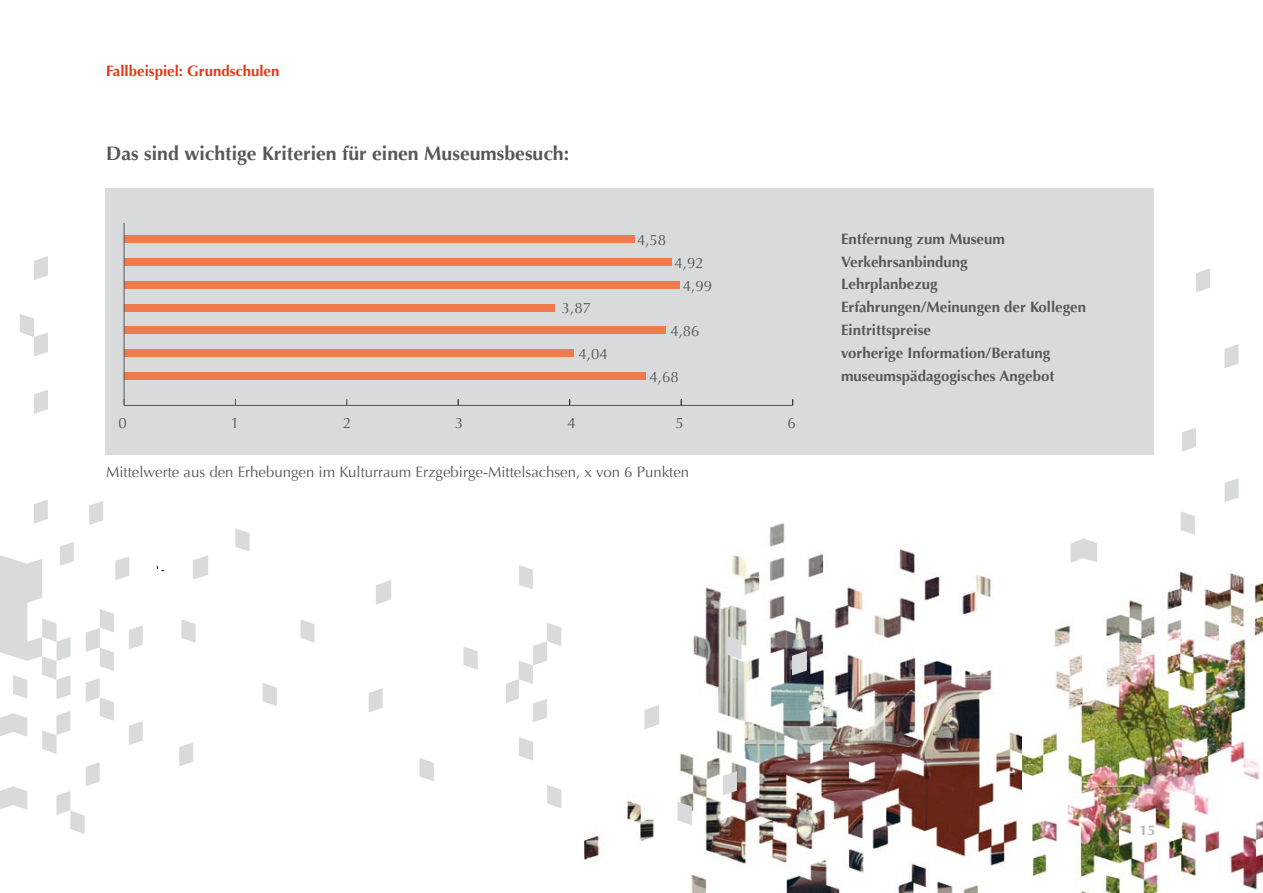
<style>
.page{position:relative;width:1263px;height:893px;background:#fff}
.page>*{position:absolute;margin:0;border:0;box-sizing:border-box;transform-origin:0 0}
.t1{font:700 19.5px "Optima";color:#58585a}
.t2{font:700 15px/22.8px "Optima";color:#58585a}
.t3{font:15px/22.8px "Optima";color:#58585a;text-align:center}
.t4{font:700 15px "Optima";color:#e53517}
.t5{font:700 14.25px "Optima";color:#b1b3b4}
</style>
<div class="page">
<div style="left:106px;top:188px;width:1048px;height:266px;background:#d9dadb"></div>
<div style="left:124px;top:372px;width:521px;height:8px;background:#ed7b4d"></div>
<div style="left:124px;top:350px;width:450px;height:7px;background:#ed7b4d"></div>
<div style="left:124px;top:327px;width:541px;height:7px;background:#ed7b4d"></div>
<div style="left:124px;top:304px;width:431px;height:7px;background:#ed7b4d"></div>
<div style="left:124px;top:281px;width:556px;height:7px;background:#ed7b4d"></div>
<div style="left:124px;top:258px;width:548px;height:7px;background:#ed7b4d"></div>
<div style="left:124px;top:235px;width:510px;height:8px;background:#ed7b4d"></div>
<hr style="left:124px;top:405px;width:668px;height:1px;background:#58585a">
<hr style="left:124px;top:223px;width:1px;height:182px;background:#58585a">
<img style="left:1021px;top:571px;width:242px;height:322px">
<img style="left:561px;top:523px;width:460px;height:370px">
<svg style="left:86px;top:678px;width:28px;height:43px"></svg>
<svg style="left:86px;top:609px;width:28px;height:62px"></svg>
<svg style="left:89px;top:501px;width:14px;height:24px"></svg>
<svg style="left:1070px;top:538px;width:27px;height:25px"></svg>
<svg style="left:115px;top:556px;width:14px;height:24px"></svg>
<svg style="left:419px;top:758px;width:15px;height:23px"></svg>
<svg style="left:263px;top:683px;width:14px;height:23px"></svg>
<svg style="left:463px;top:646px;width:15px;height:24px"></svg>
<svg style="left:181px;top:619px;width:15px;height:24px"></svg>
<svg style="left:193px;top:555px;width:15px;height:25px"></svg>
<svg style="left:376px;top:580px;width:15px;height:25px"></svg>
<svg style="left:1224px;top:344px;width:14px;height:24px"></svg>
<svg style="left:1182px;top:427px;width:14px;height:25px"></svg>
<svg style="left:1196px;top:268px;width:14px;height:24px"></svg>
<svg style="left:1224px;top:478px;width:14px;height:24px"></svg>
<svg style="left:34px;top:256px;width:14px;height:24px"></svg>
<svg style="left:723px;top:771px;width:14px;height:24px"></svg>
<svg style="left:34px;top:390px;width:14px;height:24px"></svg>
<svg style="left:129px;top:721px;width:14px;height:24px"></svg>
<svg style="left:179px;top:742px;width:14px;height:24px"></svg>
<svg style="left:369px;top:688px;width:14px;height:24px"></svg>
<svg style="left:129px;top:625px;width:14px;height:24px"></svg>
<svg style="left:56px;top:762px;width:44px;height:72px"></svg>
<svg style="left:677px;top:802px;width:15px;height:23px"></svg>
<svg style="left:20px;top:314px;width:28px;height:42px"></svg>
<svg style="left:1181px;top:511px;width:14px;height:24px"></svg>
<svg style="left:547px;top:785px;width:14px;height:23px"></svg>
<svg style="left:235px;top:528px;width:15px;height:24px"></svg>
<svg style="left:727px;top:636px;width:14px;height:24px"></svg>
<svg style="left:792px;top:651px;width:15px;height:24px"></svg>
<svg style="left:644px;top:705px;width:15px;height:24px"></svg>
<svg style="left:34px;top:499px;width:14px;height:25px"></svg>
<svg style="left:519px;top:565px;width:14px;height:24px"></svg>
<svg style="left:300px;top:619px;width:14px;height:24px"></svg>
<svg style="left:519px;top:737px;width:14px;height:23px"></svg>
<svg style="left:506px;top:623px;width:55px;height:99px"></svg>
<svg style="left:42px;top:711px;width:28px;height:43px"></svg>
<svg style="left:0;top:713px;width:27px;height:24px"></svg>
<svg style="left:0;top:786px;width:27px;height:24px"></svg>
<svg style="left:0;top:542px;width:74px;height:157px"></svg>
<p class="t4" style="left:106px;top:62px;width:175px">Fallbeispiel: Grundschulen</p>
<h1 class="t1" style="left:106px;top:142px;width:464px">Das sind wichtige Kriterien für einen Museumsbesuch:</h1>
<p class="t3" style="left:562px;top:297px;width:31px">3,87</p>
<p class="t3" style="left:579px;top:343px;width:31px">4,04</p>
<p class="t3" style="left:637px;top:229px;width:31px">4,58</p>
<p class="t3" style="left:674px;top:251px;width:39px">4,92<br>4,99</p>
<p class="t3" style="left:670px;top:320px;width:31px">4,86</p>
<p class="t3" style="left:649px;top:365px;width:31px">4,68</p>
<p class="t3" style="left:118px;top:412px;width:10px">0</p>
<p class="t3" style="left:231px;top:412px;width:10px">1</p>
<p class="t3" style="left:343px;top:412px;width:10px">2</p>
<p class="t3" style="left:455px;top:412px;width:10px">3</p>
<p class="t3" style="left:567px;top:412px;width:10px">4</p>
<p class="t3" style="left:675px;top:412px;width:10px">5</p>
<p class="t3" style="left:787px;top:412px;width:10px">6</p>
<p class="t3" style="left:106px;top:461px;width:585px">Mittelwerte aus den Erhebungen im Kulturraum Erzgebirge-Mittelsachsen, x von 6 Punkten</p>
<p class="t2" style="left:841px;top:228px;width:247px">Entfernung zum Museum<br>Verkehrsanbindung<br>Lehrplanbezug<br>Erfahrungen/Meinungen der Kollegen<br>Eintrittspreise<br>vorherige Information/Beratung museumspädagogisches Angebot</p>
<p class="t5" style="left:1139px;top:822px;width:17px">15</p>
</div>
